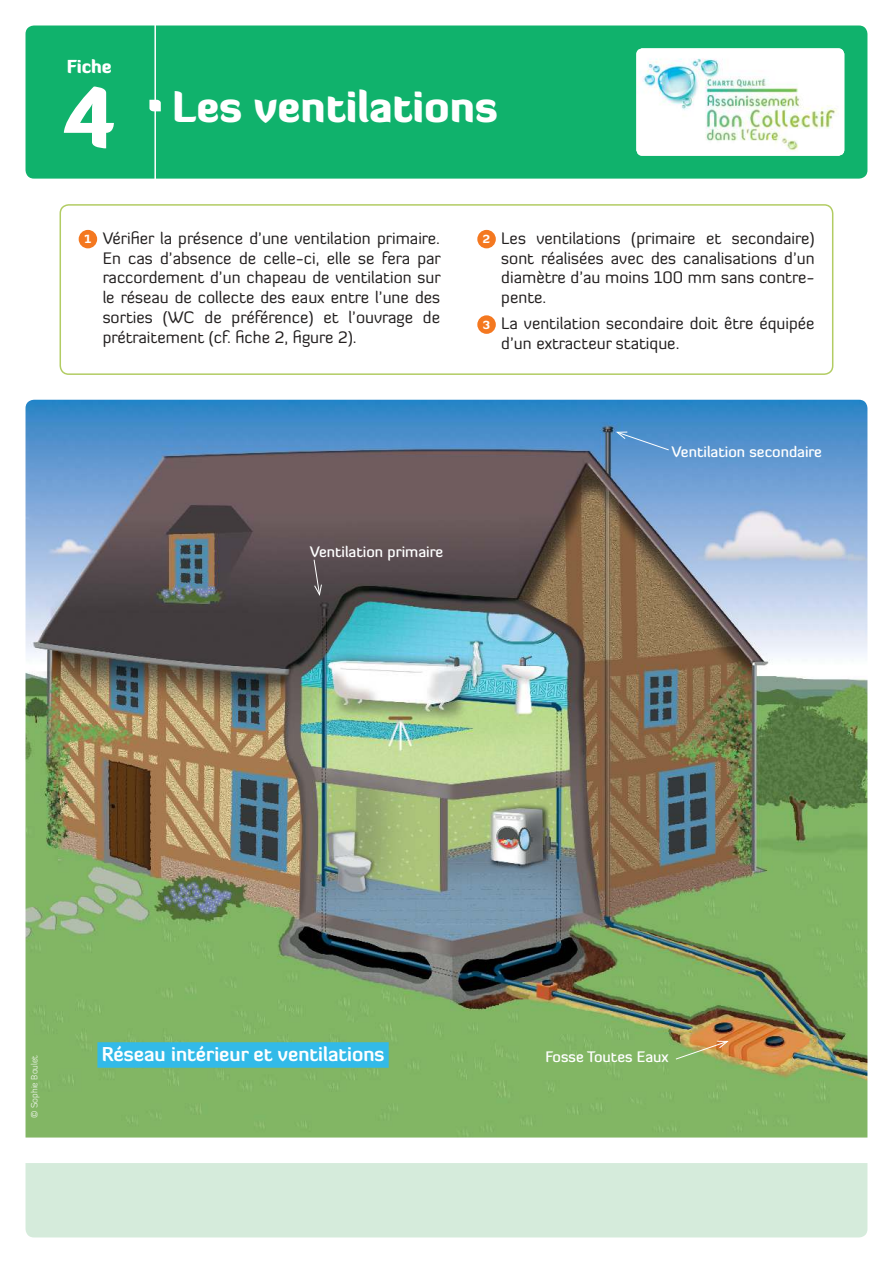
<style>
.page{position:relative;width:893px;height:1263px;background:#fff}
.page>*{position:absolute;margin:0;border:0;box-sizing:border-box;transform-origin:0 0}
.t1{font:900 82.5px "Diavlo";color:#fff}
.t2{font:900 42px "Diavlo";color:#fff}
.t3{font:700 19.5px "Diavlo";color:#fff}
.t4{font:900 18px "Diavlo";color:#fff}
.t5{font:16.5px/19.8px "Diavlo";color:#221f1f;text-align:justify}
.t6{font:500 15px "Diavlo";color:#fff}
.t7{font:300 9px "Diavlo";color:#fff}
.s1{font-weight:900;font-size:11.25px;color:#fff}
</style>
<div class="page">
<img style="left:26px;top:400px;width:841px;height:737px">
<div style="left:97px;top:1042px;width:292px;height:26px;background:#32bae8"></div>
<svg style="left:675px;top:1040px;width:55px;height:20px"></svg>
<svg style="left:615px;top:431px;width:55px;height:20px"></svg>
<div style="left:26px;top:26px;width:841px;height:153px;background:#10b26c;border-radius:9px"></div>
<hr style="left:154px;top:14px;width:2px;height:179px;background:#fff">
<div style="left:26px;top:1163px;width:841px;height:74px;background:#d5ebdb"></div>
<div style="left:60px;top:204px;width:773px;height:171px;border:2px solid #b2cc63;border-radius:9px"></div>
<div style="left:477px;top:230px;width:19px;height:18px;background:#f47820;border-radius:50%"></div>
<div style="left:477px;top:315px;width:19px;height:19px;background:#f47820;border-radius:50%"></div>
<div style="left:79px;top:230px;width:18px;height:18px;background:#f47820;border-radius:50%"></div>
<svg style="left:313px;top:559px;width:9px;height:38px"></svg>
<img style="left:636px;top:48px;width:208px;height:108px">
<p class="t4" style="left:67px;top:56px;width:47px">Fiche</p>
<h1 class="t1" style="left:64px;top:71px;width:53px">4</h1>
<h2 class="t2" style="left:145px;top:83px;width:354px"><sup>.</sup> Les ventilations</h2>
<p class="t5" style="left:103px;top:230px;width:340px;text-indent:-18px"><span class="s1">1</span> Vérifier la présence d’une ventilation primaire.<br>En cas d’absence de celle-ci, elle se fera par raccordement d’un chapeau de ventilation sur le réseau de collecte des eaux entre l’une des sorties (WC de préférence) et l’ouvrage de prétraitement (cf. fiche 2, figure 2).</p>
<p class="t6" style="left:310px;top:545px;width:135px">Ventilation primaire</p>
<p class="t5" style="left:501px;top:230px;width:315px;text-indent:-18px"><span class="s1">2</span> Les ventilations (primaire et secondaire) sont réalisées avec des canalisations d’un diamètre d’au moins 100 mm sans contre&shy;pente.</p>
<p class="t5" style="left:501px;top:315px;width:315px;text-indent:-18px"><span class="s1">3</span> La ventilation secondaire doit être équipée d’un extracteur statique.</p>
<p class="t6" style="left:672px;top:446px;width:152px">Ventilation secondaire</p>
<p class="t3" style="left:102px;top:1046px;width:284px">Réseau intérieur et ventilations</p>
<p class="t7" style="left:31px;top:1118px;width:65px;rotate:-90deg">© Sophie Boulet</p>
<p class="t6" style="left:546px;top:1051px;width:125px">Fosse Toutes Eaux</p>
</div>
